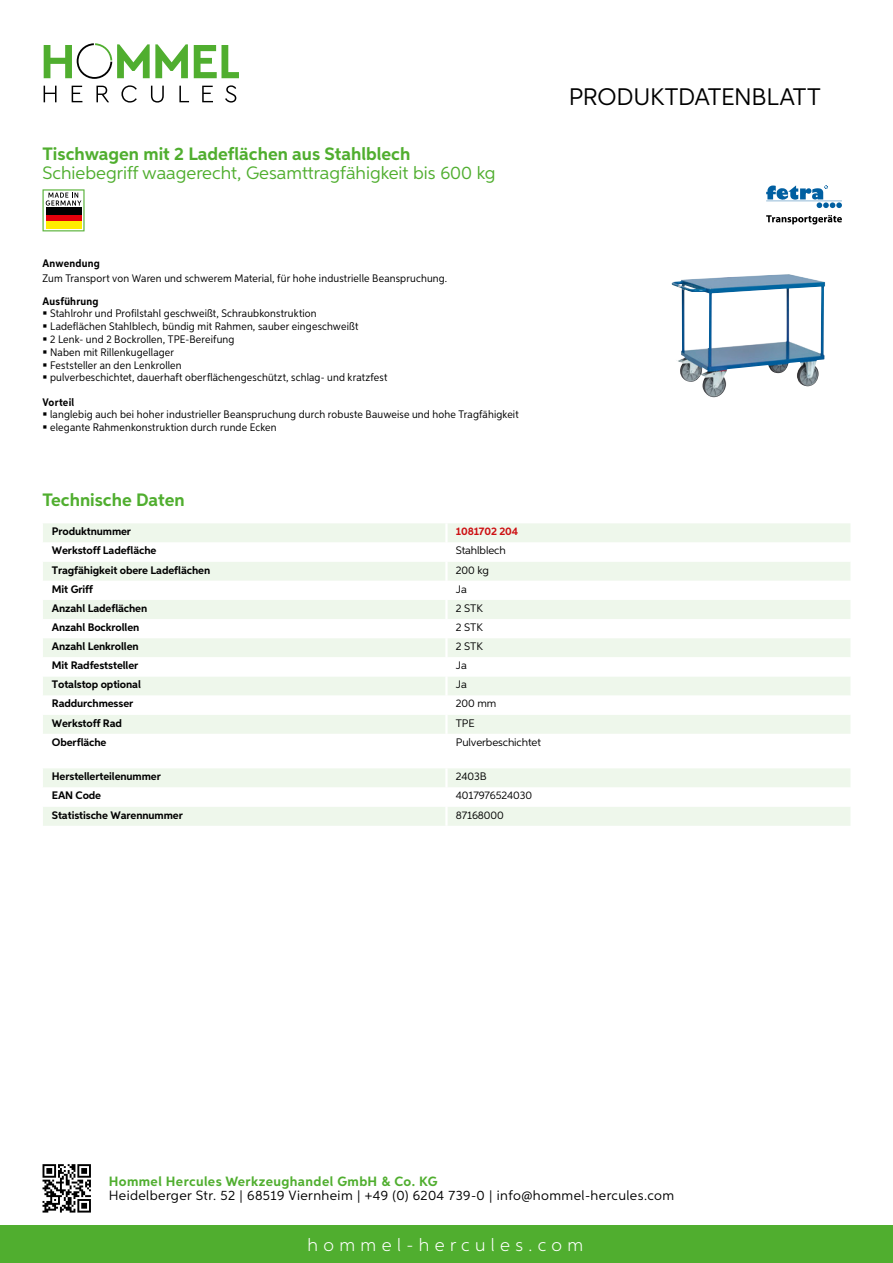
<style>
.page{position:relative;width:893px;height:1263px;background:#fff}
.page>*{position:absolute;margin:0;border:0;box-sizing:border-box;transform-origin:0 0}
.t1{font:24px "Aspira";letter-spacing:-.01em;color:#000}
.t2{font:700 18px "Aspira";color:#50ae2f}
.t3{font:18px "Aspira";color:#50ae2f}
.t4{font:300 18px "Aspira";letter-spacing:.3em;color:#fff}
.t5{font:13.5px "Aspira";letter-spacing:.03em;color:#000}
.t6{font:700 13.5px "Aspira";letter-spacing:.03em;color:#50ae2f}
.t7{font:10.95px/12.8px "Aspira Nar";letter-spacing:.015em;color:#000}
.t8{font:700 10.95px "Aspira";letter-spacing:-.01em;color:#000}
.t9{font:10.95px "Aspira";letter-spacing:-.01em;color:#000}
.t10{font:700 10.95px "Aspira Nar";letter-spacing:.02em;color:#000}
.t11{font:700 10.95px "Aspira";letter-spacing:-.01em;color:#cd1013}
</style>
<div class="page">
<div style="left:0;top:1226px;width:893px;height:37px;background:#50ae2f"></div>
<svg style="left:43px;top:1164px;width:48px;height:48px"></svg>
<svg style="left:194px;top:45px;width:45px;height:33px"></svg>
<svg style="left:44px;top:43px;width:144px;height:36px"></svg>
<svg style="left:44px;top:86px;width:13px;height:16px"></svg>
<svg style="left:72px;top:86px;width:10px;height:16px"></svg>
<svg style="left:96px;top:86px;width:13px;height:16px"></svg>
<svg style="left:121px;top:85px;width:16px;height:18px"></svg>
<svg style="left:151px;top:86px;width:13px;height:17px"></svg>
<svg style="left:179px;top:86px;width:10px;height:16px"></svg>
<svg style="left:202px;top:86px;width:11px;height:16px"></svg>
<svg style="left:225px;top:85px;width:11px;height:18px"></svg>
<div style="left:43px;top:523px;width:807px;height:19px;background:#eef7eb"></div>
<svg style="left:43px;top:562px;width:807px;height:172px;fill:#eef7eb"></svg>
<hr style="left:445px;top:523px;width:3px;height:19px;background:#fff">
<hr style="left:445px;top:562px;width:3px;height:19px;background:#fff">
<hr style="left:445px;top:581px;width:3px;height:19px;background:#fff">
<hr style="left:445px;top:600px;width:3px;height:19px;background:#fff">
<hr style="left:445px;top:619px;width:3px;height:19px;background:#fff">
<hr style="left:445px;top:638px;width:3px;height:19px;background:#fff">
<hr style="left:445px;top:657px;width:3px;height:19px;background:#fff">
<hr style="left:445px;top:676px;width:3px;height:20px;background:#fff">
<hr style="left:445px;top:696px;width:3px;height:19px;background:#fff">
<hr style="left:445px;top:715px;width:3px;height:19px;background:#fff">
<svg style="left:43px;top:768px;width:807px;height:58px"></svg>
<hr style="left:445px;top:807px;width:3px;height:19px;background:#fff">
<svg style="left:43px;top:189px;width:42px;height:42px"></svg>
<div style="left:46px;top:214px;width:35px;height:7px;background:#e3000b"></div>
<div style="left:46px;top:208px;width:35px;height:7px;background:#000"></div>
<div style="left:46px;top:221px;width:35px;height:7px;background:#ffed00"></div>
<img style="left:672px;top:274px;width:153px;height:123px">
<svg style="left:766px;top:185px;width:76px;height:23px"></svg>
<svg style="left:766px;top:215px;width:76px;height:9px"></svg>
<h2 class="t2" style="left:43px;top:142px;width:369px">Tischwagen mit 2 Ladeflächen aus Stahlblech</h2>
<h2 class="t3" style="left:43px;top:162px;width:455px">Schiebegriff waagerecht, Gesamttragfähigkeit bis 600 kg</h2>
<h1 class="t1" style="left:569px;top:82px;width:253px">Produktdatenblatt</h1>
<p class="t10" style="left:43px;top:257px;width:59px">Anwendung</p>
<p class="t7" style="left:43px;top:272px;width:406px">Zum Transport von Waren und schwerem Material, für hohe industrielle Beanspruchung.</p>
<p class="t10" style="left:43px;top:294px;width:58px">Ausführung</p>
<p class="t7" style="left:50px;top:307px;width:339px">Stahlrohr und Profilstahl geschweißt, Schraubkonstruktion<br>Ladeflächen Stahlblech, bündig mit Rahmen, sauber eingeschweißt<br>2 Lenk- und 2 Bockrollen, TPE-Bereifung<br>Naben mit Rillenkugellager<br>Feststeller an den Lenkrollen<br>pulverbeschichtet, dauerhaft oberflächengeschützt, schlag- und kratzfest</p>
<p class="t10" style="left:43px;top:395px;width:33px">Vorteil</p>
<p class="t7" style="left:50px;top:408px;width:470px">langlebig auch bei hoher industrieller Beanspruchung durch robuste Bauweise und hohe Tragfähigkeit elegante Rahmenkonstruktion durch runde Ecken</p>
<h2 class="t2" style="left:43px;top:489px;width:144px">Technische Daten</h2>
<p class="t8" style="left:52px;top:525px;width:81px">Produktnummer</p>
<p class="t11" style="left:456px;top:525px;width:64px">1081702 204</p>
<p class="t8" style="left:52px;top:544px;width:106px">Werkstoff Ladefläche</p>
<p class="t9" style="left:456px;top:544px;width:51px">Stahlblech</p>
<p class="t8" style="left:52px;top:563px;width:160px">Tragfähigkeit obere Ladeflächen</p>
<p class="t9" style="left:456px;top:563px;width:35px">200 kg</p>
<p class="t8" style="left:52px;top:582px;width:43px">Mit Griff</p>
<p class="t9" style="left:456px;top:582px;width:13px">Ja</p>
<p class="t8" style="left:52px;top:601px;width:97px">Anzahl Ladeflächen</p>
<p class="t9" style="left:456px;top:601px;width:22px">2 STK</p>
<p class="t8" style="left:52px;top:620px;width:89px">Anzahl Bockrollen</p>
<p class="t9" style="left:456px;top:620px;width:22px">2 STK</p>
<p class="t8" style="left:52px;top:640px;width:88px">Anzahl Lenkrollen</p>
<p class="t9" style="left:456px;top:640px;width:22px">2 STK</p>
<p class="t8" style="left:52px;top:659px;width:88px">Mit Radfeststeller</p>
<p class="t9" style="left:456px;top:659px;width:13px">Ja</p>
<p class="t8" style="left:52px;top:678px;width:91px">Totalstop optional</p>
<p class="t9" style="left:456px;top:678px;width:13px">Ja</p>
<p class="t8" style="left:52px;top:697px;width:83px">Raddurchmesser</p>
<p class="t9" style="left:456px;top:697px;width:42px">200 mm</p>
<p class="t8" style="left:52px;top:716px;width:72px">Werkstoff Rad</p>
<p class="t9" style="left:456px;top:716px;width:19px">TPE</p>
<p class="t8" style="left:52px;top:735px;width:56px">Oberfläche</p>
<p class="t9" style="left:456px;top:735px;width:87px">Pulverbeschichtet</p>
<p class="t8" style="left:52px;top:770px;width:111px">Herstellerteilenummer</p>
<p class="t9" style="left:456px;top:770px;width:31px">2403B</p>
<p class="t8" style="left:52px;top:789px;width:51px">EAN Code</p>
<p class="t9" style="left:456px;top:789px;width:78px">4017976524030</p>
<p class="t8" style="left:52px;top:808px;width:132px">Statistische Warennummer</p>
<p class="t9" style="left:456px;top:808px;width:49px">87168000</p>
<p class="t6" style="left:109px;top:1172px;width:330px">Hommel Hercules Werkzeughandel GmbH &amp; Co. KG</p>
<p class="t5" style="left:109px;top:1187px;width:567px">Heidelberger Str. 52 | 68519 Viernheim | +49 (0) 6204 739-0 | info@hommel-hercules.com</p>
<h2 class="t4" style="left:307px;top:1234px;width:277px">hommel-hercules.com</h2>
</div>
